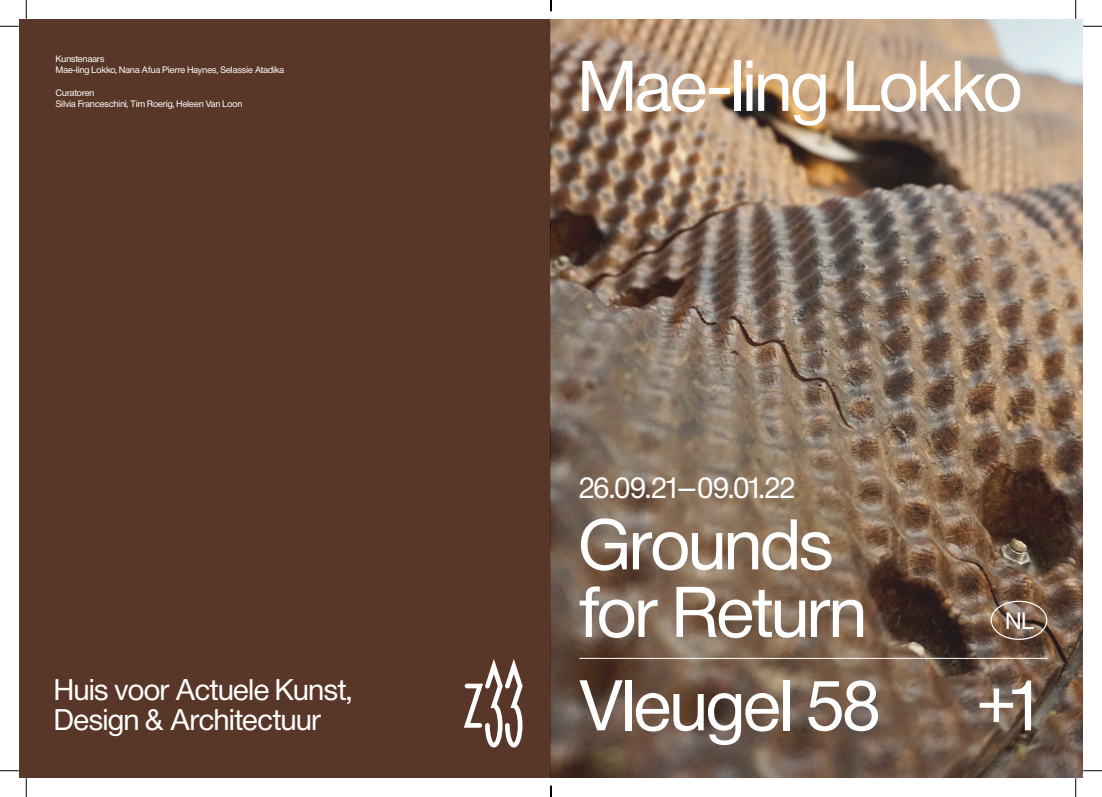
<style>
.page{position:relative;width:1102px;height:797px;background:#fff}
.page>*{position:absolute;margin:0;border:0;box-sizing:border-box;transform-origin:0 0}
.t1{font:75px/67.5px "Europa Gro Nr 2 SH Rom";color:#fff}
.Titel_25{font:31.25px/30px "Europa Gro Nr 2 SH Rom";letter-spacing:.01em;color:#fff}
.t2{font:25px "Europa Gro Nr 2 SH Rom";color:#fff}
.Tekst_10_8{font:9.75px/11.2px "Europa Gro Nr 2 SH Rom";letter-spacing:.02em;color:#fff}
</style>
<div class="page">
<div style="left:19px;top:19px;width:532px;height:758px;background:#593728"></div>
<svg style="left:464px;top:659px;width:58px;height:88px"></svg>
<img style="left:551px;top:19px;width:531px;height:758px">
<hr style="left:579px;top:658px;width:468px;height:1px;background:#fff">
<div style="left:990px;top:600px;width:57px;height:40px;border:1px solid #fff;border-radius:50%"></div>
<svg style="left:0;top:25px;width:19px;height:2px"></svg>
<svg style="left:1083px;top:25px;width:18px;height:2px"></svg>
<svg style="left:0;top:770px;width:19px;height:1px"></svg>
<svg style="left:1083px;top:770px;width:18px;height:1px"></svg>
<svg style="left:25px;top:0;width:2px;height:19px"></svg>
<svg style="left:25px;top:778px;width:2px;height:19px"></svg>
<svg style="left:1075px;top:0;width:1px;height:19px"></svg>
<svg style="left:1075px;top:778px;width:1px;height:19px"></svg>
<svg style="left:550px;top:785px;width:1px;height:12px"></svg>
<p class="Tekst_10_8" style="left:56px;top:53px;width:230px">Kunstenaars<br>Mae-ling Lokko, Nana Afua Pierre Haynes, Selassie Atadika</p>
<p class="Tekst_10_8" style="left:56px;top:87px;width:188px">Curatoren<br>Silvia Franceschini, Tim Roerig, Heleen Van Loon</p>
<p class="Titel_25" style="left:55px;top:675px;width:298px">Huis voor Actuele Kunst,<br>Design &amp; Architectuur</p>
<h1 class="t1" style="left:579px;top:53px;width:444px">Mae-ling Lokko</h1>
<h2 class="Titel_25" style="left:579px;top:473px;width:216px">26.09.21–09.01.22</h2>
<h1 class="t1" style="left:579px;top:511px;width:288px">Grounds for Return</h1>
<h3 class="t2" style="left:1005px;top:608px;width:30px">NL</h3>
<h1 class="t1" style="left:579px;top:672px;width:301px">Vleugel 58</h1>
<h1 class="t1" style="left:976px;top:672px;width:59px">+1</h1>
</div>
